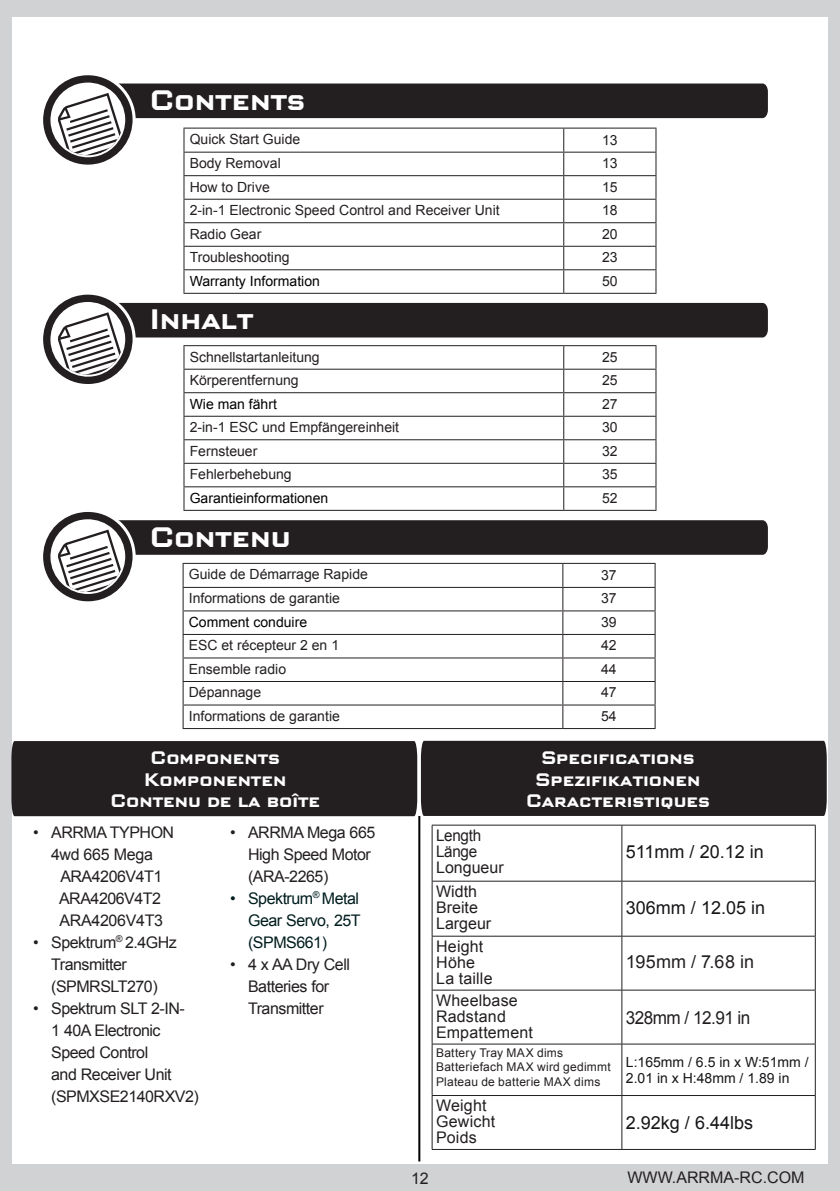
<style>
.page{position:relative;width:840px;height:1191px;background:#fff}
.page>*{position:absolute;margin:0;border:0;box-sizing:border-box;transform-origin:0 0}
.t1{font:700 28px "Bank Gothic";color:#fff}
.t2{font:700 18px "Bank Gothic";color:#fff}
.Body_-_SPM{font:18px "Arial";color:#171518}
.Normal_Paragraph_Euro{font:18px "Arial";letter-spacing:-.03em;color:#231f20;scale:.95 1}
.Normal_Paragraph_Euro-2{font:18px "Arial";letter-spacing:.01em;color:#231f20}
.Sub-Area_Heading_Euro{font:16px/22px "Arial";letter-spacing:-.03em;color:#231f20}
.t3{font:16px/22px "Arial";letter-spacing:-.03em;color:#001d1e;text-align:justify}
.Sub-Area_Heading_Euro-2{font:16px "Arial";letter-spacing:.01em;color:#231f20}
.Sub-Area_Heading_Euro-3{font:16px "Arial";color:#231f20}
.Body_-_SPM-2{font:16px "Arial";letter-spacing:-.02em;color:#231f20;scale:.95 1}
.Body_-_SPM-3{font:16px "Arial";color:#231f20}
.Sub-Area_Heading_Euro-4{font:16px "Arial";letter-spacing:.015em;color:#231f20}
.t4{font:14px "Arial";color:#231f20}
.t5{font:14px "Arial";color:#000001}
.t6{font:14px/16px "Arial";color:#171518}
.Sub-Area_Heading_Euro-5{font:12px "Arial";letter-spacing:.02em;color:#231f20}
</style>
<div class="page">
<div style="left:0;top:0;width:839px;height:1191px;background:#d1d2d4"></div>
<div style="left:12px;top:17px;width:815px;height:1146px;background:#fff"></div>
<hr style="left:182px;top:728px;width:380px;height:1px;background:#231f20">
<hr style="left:562px;top:728px;width:93px;height:1px;background:#231f20">
<svg style="left:43px;top:75px;width:724px;height:653px"></svg>
<div style="left:11px;top:741px;width:815px;height:75px;background:#231f20"></div>
<hr style="left:431px;top:824px;width:190px;height:1px;background:#231f20">
<hr style="left:431px;top:825px;width:1px;height:56px;background:#231f20">
<hr style="left:621px;top:824px;width:194px;height:1px;background:#231f20">
<hr style="left:621px;top:825px;width:1px;height:56px;background:#231f20">
<hr style="left:814px;top:825px;width:1px;height:56px;background:#231f20">
<hr style="left:431px;top:881px;width:190px;height:1px;background:#231f20">
<hr style="left:431px;top:881px;width:1px;height:55px;background:#231f20">
<hr style="left:621px;top:881px;width:194px;height:1px;background:#231f20">
<hr style="left:621px;top:881px;width:1px;height:55px;background:#231f20">
<hr style="left:814px;top:881px;width:1px;height:55px;background:#231f20">
<hr style="left:431px;top:936px;width:190px;height:1px;background:#231f20">
<hr style="left:431px;top:936px;width:1px;height:54px;background:#231f20">
<hr style="left:621px;top:936px;width:194px;height:1px;background:#231f20">
<hr style="left:621px;top:936px;width:1px;height:54px;background:#231f20">
<hr style="left:814px;top:936px;width:1px;height:54px;background:#231f20">
<hr style="left:431px;top:989px;width:190px;height:1px;background:#231f20">
<hr style="left:431px;top:990px;width:1px;height:53px;background:#231f20">
<hr style="left:621px;top:989px;width:194px;height:1px;background:#231f20">
<hr style="left:621px;top:990px;width:1px;height:53px;background:#231f20">
<hr style="left:814px;top:990px;width:1px;height:53px;background:#231f20">
<hr style="left:431px;top:1044px;width:1px;height:51px;background:#231f20">
<hr style="left:621px;top:1044px;width:1px;height:51px;background:#231f20">
<hr style="left:814px;top:1044px;width:1px;height:51px;background:#231f20">
<hr style="left:431px;top:1095px;width:1px;height:54px;background:#231f20">
<hr style="left:621px;top:1095px;width:1px;height:54px;background:#231f20">
<hr style="left:814px;top:1095px;width:1px;height:54px;background:#231f20">
<hr style="left:431px;top:1043px;width:190px;height:1px;background:#231f20">
<hr style="left:431px;top:1095px;width:190px;height:1px;background:#231f20">
<hr style="left:431px;top:1149px;width:190px;height:1px;background:#231f20">
<hr style="left:621px;top:1043px;width:194px;height:1px;background:#231f20">
<hr style="left:621px;top:1095px;width:194px;height:1px;background:#231f20">
<hr style="left:621px;top:1149px;width:194px;height:1px;background:#231f20">
<hr style="left:418px;top:816px;width:2px;height:345px;background:#000">
<p class="t1" style="left:150px;top:83px;width:157px">Contents</p>
<p class="t4" style="left:189px;top:130px;width:112px">Quick Start Guide</p>
<p class="t4" style="left:601px;top:130px;width:17px">13</p>
<p class="t4" style="left:189px;top:154px;width:93px">Body Removal</p>
<p class="t4" style="left:601px;top:154px;width:17px">13</p>
<p class="t4" style="left:189px;top:177px;width:82px">How to Drive</p>
<p class="t4" style="left:601px;top:177px;width:17px">15</p>
<p class="t4" style="left:189px;top:201px;width:311px">2-in-1 Electronic Speed Control and Receiver Unit</p>
<p class="t4" style="left:601px;top:201px;width:17px">18</p>
<p class="t4" style="left:189px;top:224px;width:73px">Radio Gear</p>
<p class="t4" style="left:601px;top:224px;width:17px">20</p>
<p class="t4" style="left:189px;top:248px;width:101px">Troubleshooting</p>
<p class="t4" style="left:601px;top:248px;width:17px">23</p>
<p class="t5" style="left:189px;top:271px;width:132px">Warranty Information</p>
<p class="t4" style="left:601px;top:271px;width:17px">50</p>
<p class="t1" style="left:150px;top:303px;width:105px">Inhalt</p>
<p class="t4" style="left:189px;top:347px;width:131px">Schnellstartanleitung</p>
<p class="t4" style="left:601px;top:347px;width:17px">25</p>
<p class="t4" style="left:189px;top:371px;width:110px">Körperentfernung</p>
<p class="t4" style="left:601px;top:371px;width:17px">25</p>
<p class="t5" style="left:189px;top:394px;width:89px">Wie man fährt</p>
<p class="t4" style="left:601px;top:394px;width:17px">27</p>
<p class="t4" style="left:189px;top:418px;width:211px">2-in-1 ESC und Empfängereinheit</p>
<p class="t4" style="left:601px;top:418px;width:17px">30</p>
<p class="t4" style="left:189px;top:441px;width:69px">Fernsteuer</p>
<p class="t4" style="left:601px;top:441px;width:17px">32</p>
<p class="t4" style="left:189px;top:465px;width:103px">Fehlerbehebung</p>
<p class="t4" style="left:601px;top:465px;width:17px">35</p>
<p class="t5" style="left:189px;top:488px;width:140px">Garantieinformationen</p>
<p class="t4" style="left:601px;top:488px;width:17px">52</p>
<p class="t1" style="left:150px;top:520px;width:142px">Contenu</p>
<p class="t4" style="left:189px;top:565px;width:180px">Guide de Démarrage Rapide</p>
<p class="t4" style="left:601px;top:565px;width:17px">37</p>
<p class="t4" style="left:189px;top:589px;width:152px">Informations de garantie</p>
<p class="t4" style="left:601px;top:589px;width:17px">37</p>
<p class="t5" style="left:189px;top:612px;width:120px">Comment conduire</p>
<p class="t4" style="left:601px;top:612px;width:17px">39</p>
<p class="t4" style="left:189px;top:636px;width:152px">ESC et récepteur 2 en 1</p>
<p class="t4" style="left:601px;top:636px;width:17px">42</p>
<p class="t4" style="left:189px;top:660px;width:99px">Ensemble radio</p>
<p class="t4" style="left:601px;top:660px;width:17px">44</p>
<p class="t4" style="left:189px;top:683px;width:74px">Dépannage</p>
<p class="t4" style="left:601px;top:683px;width:17px">47</p>
<p class="t4" style="left:189px;top:707px;width:152px">Informations de garantie</p>
<p class="t4" style="left:601px;top:707px;width:17px">54</p>
<p class="t2" style="left:150px;top:747px;width:131px">Components</p>
<p class="t2" style="left:144px;top:768px;width:144px">Komponenten</p>
<p class="t2" style="left:110px;top:790px;width:211px">Contenu de la boîte</p>
<p class="Sub-Area_Heading_Euro" style="left:33px;top:821px;width:142px">• ARRMA TYPHON</p>
<p class="Sub-Area_Heading_Euro" style="left:51px;top:843px;width:103px">4wd 665 Mega</p>
<p class="Sub-Area_Heading_Euro" style="left:60px;top:865px;width:103px">ARA4206V4T1</p>
<p class="Sub-Area_Heading_Euro" style="left:59px;top:887px;width:103px">ARA4206V4T2</p>
<p class="Sub-Area_Heading_Euro" style="left:59px;top:909px;width:105px">ARA4206V4T3</p>
<p class="Sub-Area_Heading_Euro" style="left:51px;top:931px;width:127px;text-indent:-18px">• Spektrum<sup>®</sup> 2.4GHz<br>Transmitter (SPMRSLT270)</p>
<p class="Sub-Area_Heading_Euro" style="left:51px;top:997px;width:149px;text-indent:-18px">• Spektrum SLT 2-IN-<br>1 40A Electronic<br>Speed Control<br>and Receiver Unit (SPMXSE2140RXV2)</p>
<p class="Sub-Area_Heading_Euro" style="left:248px;top:821px;width:129px;text-indent:-18px">• ARRMA Mega 665<br>High Speed Motor (ARA-2265)</p>
<p class="t3" style="left:248px;top:887px;width:114px;text-indent:-18px">• Spektrum<sup>®</sup> Metal Gear Servo, 25T (SPMS661)</p>
<p class="Sub-Area_Heading_Euro" style="left:230px;top:953px;width:121px;text-align:center">• 4 x AA Dry Cell<br>Batteries for<br>Transmitter</p>
<p class="Body_-_SPM-2" style="left:436px;top:824px;width:49px">Length</p>
<p class="Body_-_SPM-2" style="left:436px;top:840px;width:45px">Länge</p>
<p class="Body_-_SPM-3" style="left:436px;top:856px;width:69px">Longueur</p>
<p class="Sub-Area_Heading_Euro" style="left:436px;top:880px;width:42px">Width</p>
<p class="Sub-Area_Heading_Euro" style="left:436px;top:896px;width:43px">Breite</p>
<p class="Sub-Area_Heading_Euro-3" style="left:436px;top:912px;width:57px">Largeur</p>
<p class="Sub-Area_Heading_Euro" style="left:436px;top:935px;width:49px">Height</p>
<p class="Sub-Area_Heading_Euro" style="left:436px;top:951px;width:40px">Höhe</p>
<p class="Sub-Area_Heading_Euro-2" style="left:436px;top:967px;width:58px">La taille</p>
<p class="t2" style="left:541px;top:747px;width:154px">Specifications</p>
<p class="t2" style="left:535px;top:768px;width:166px">Spezifikationen</p>
<p class="t2" style="left:525px;top:790px;width:185px">Caracteristiques</p>
<p class="Body_-_SPM" style="left:625px;top:840px;width:139px">511mm / 20.12 in</p>
<p class="Body_-_SPM" style="left:625px;top:896px;width:141px">306mm / 12.05 in</p>
<p class="Normal_Paragraph_Euro-2" style="left:625px;top:950px;width:130px">195mm / 7.68 in</p>
<p class="Sub-Area_Heading_Euro-2" style="left:436px;top:989px;width:83px">Wheelbase</p>
<p class="Sub-Area_Heading_Euro-2" style="left:436px;top:1005px;width:71px">Radstand</p>
<p class="Sub-Area_Heading_Euro-2" style="left:436px;top:1021px;width:98px">Empattement</p>
<p class="Sub-Area_Heading_Euro-5" style="left:436px;top:1044px;width:128px">Battery Tray MAX dims</p>
<p class="Sub-Area_Heading_Euro-5" style="left:436px;top:1059px;width:176px">Batteriefach MAX wird gedimmt</p>
<p class="Sub-Area_Heading_Euro-5" style="left:436px;top:1073px;width:166px">Plateau de batterie MAX dims</p>
<p class="Sub-Area_Heading_Euro" style="left:436px;top:1094px;width:52px">Weight</p>
<p class="Sub-Area_Heading_Euro-4" style="left:436px;top:1111px;width:60px">Gewicht</p>
<p class="Sub-Area_Heading_Euro" style="left:436px;top:1126px;width:42px">Poids</p>
<p class="Normal_Paragraph_Euro" style="left:625px;top:1005px;width:132px">328mm / 12.91 in</p>
<p class="t6" style="left:625px;top:1054px;width:184px">L:165mm / 6.5 in x W:51mm /<br>2.01 in x H:48mm / 1.89 in</p>
<p class="Body_-_SPM" style="left:625px;top:1111px;width:129px">2.92kg / 6.44lbs</p>
<p class="Sub-Area_Heading_Euro" style="left:411px;top:1167px;width:19px">12</p>
<p class="Sub-Area_Heading_Euro-3" style="left:627px;top:1166px;width:178px">WWW.ARRMA-RC.COM</p>
</div>
